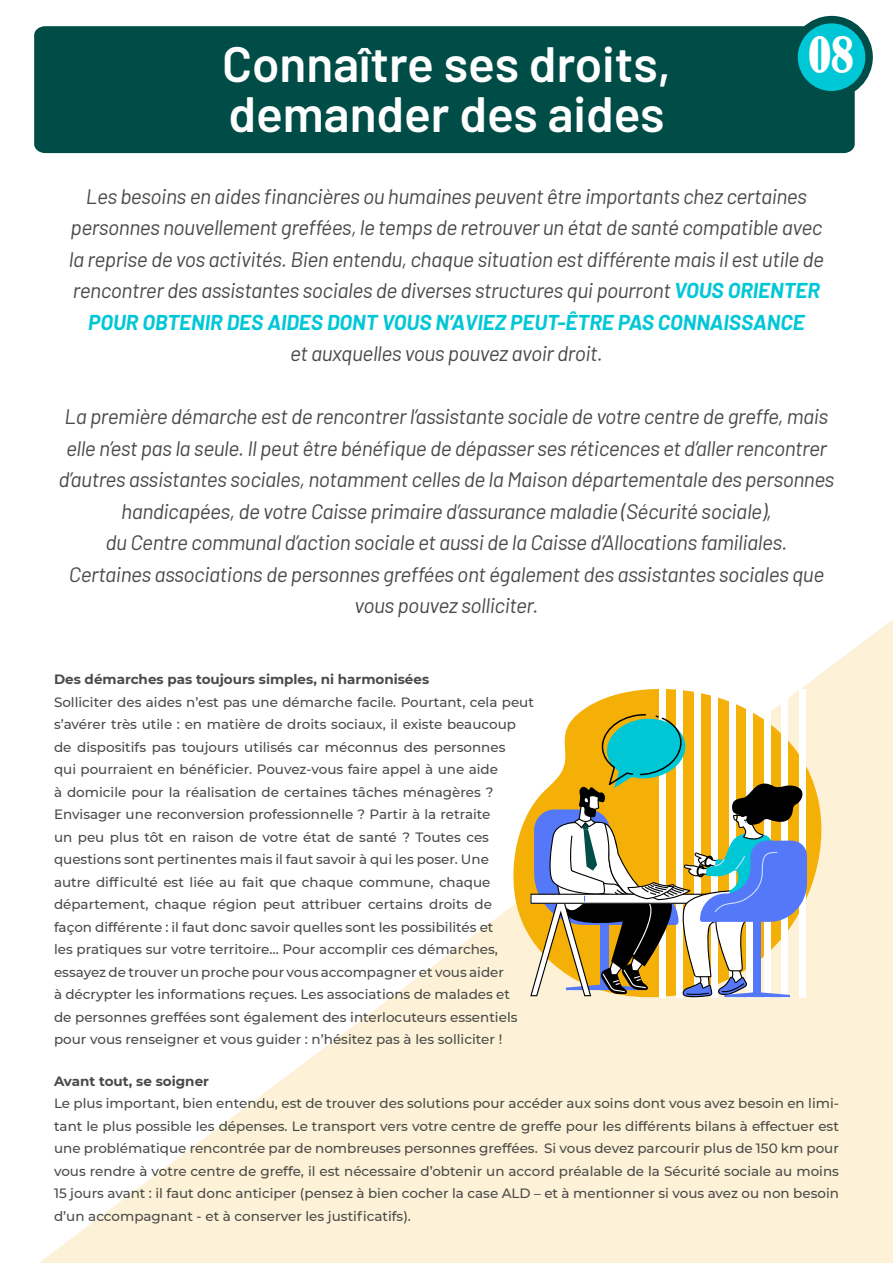
<style>
.page{position:relative;width:893px;height:1263px;background:#fff}
.page>*{position:absolute;margin:0;border:0;box-sizing:border-box;transform-origin:0 0}
.t1{font:600 49.5px "Barlow";color:#fff}
.t2{font:condensed 46.5px "Bernard";color:#fff}
.t3{font:italic 21px/31.5px "Barlow";letter-spacing:-.02em;color:#4a4a49;text-align:center}
.t4{font:500 13.5px/22.5px "Montserrat";color:#4a4a49}
.t5{font:700 13.5px "Montserrat";color:#4a4a49}
.s1{font-weight:700;color:#00c7d6}
</style>
<div class="page">
<svg style="left:39px;top:619px;width:854px;height:644px"></svg>
<div style="left:34px;top:26px;width:821px;height:127px;background:#004d47"></div>
<div style="left:794px;top:20px;width:75px;height:75px;background:#00c7d6;border-radius:50%"></div>
<div style="left:790px;top:16px;width:83px;height:82px;border:8px solid #004d47;border-radius:50%"></div>
<svg style="left:507px;top:671px;width:328px;height:343px;fill:#fdf2d7"></svg>
<div style="left:659px;top:689px;width:7px;height:308px;background:#fff"></div>
<div style="left:676px;top:689px;width:7px;height:308px;background:#fff"></div>
<div style="left:694px;top:689px;width:7px;height:308px;background:#fff"></div>
<div style="left:711px;top:689px;width:7px;height:308px;background:#fff"></div>
<div style="left:729px;top:689px;width:7px;height:308px;background:#fff"></div>
<div style="left:746px;top:689px;width:7px;height:308px;background:#fff"></div>
<div style="left:764px;top:689px;width:7px;height:308px;background:#fff"></div>
<div style="left:781px;top:689px;width:7px;height:308px;background:#fff"></div>
<div style="left:799px;top:689px;width:7px;height:308px;background:#fff"></div>
<svg style="left:530px;top:714px;width:277px;height:283px"></svg>
<h1 class="t1" style="left:222px;top:28px;width:450px">Connaître ses droits,</h1>
<h2 class="t2" style="left:808px;top:29px;width:47px">08</h2>
<h1 class="t1" style="left:228px;top:77px;width:438px">demander des aides</h1>
<p class="t3" style="left:69px;top:179px;width:756px">Les besoins en aides financières ou humaines peuvent être importants chez certaines personnes nouvellement greffées, le temps de retrouver un état de santé compatible avec la reprise de vos activités. Bien entendu, chaque situation est différente mais il est utile de rencontrer des assistantes sociales de diverses structures qui pourront <span class="s1">VOUS ORIENTER POUR OBTENIR DES AIDES DONT VOUS N’AVIEZ PEUT-ÊTRE PAS CONNAISSANCE</span></p>
<h3 class="t3" style="left:290px;top:336px;width:314px">et auxquelles vous pouvez avoir droit.</h3>
<p class="t3" style="left:59px;top:399px;width:777px">La première démarche est de rencontrer l’assistante sociale de votre centre de greffe, mais elle n’est pas la seule. Il peut être bénéfique de dépasser ses réticences et d’aller rencontrer d’autres assistantes sociales, notamment celles de la Maison départementale des personnes handicapées, de votre Caisse primaire d’assurance maladie (Sécurité sociale),<br>du Centre communal d’action sociale et aussi de la Caisse d’Allocations familiales.<br>Certaines associations de personnes greffées ont également des assistantes sociales que vous pouvez solliciter.</p>
<p class="t5" style="left:54px;top:670px;width:377px">Des démarches pas toujours simples, ni harmonisées</p>
<p class="t4" style="left:54px;top:690px;width:481px">Solliciter des aides n’est pas une démarche facile. Pourtant, cela peut s’avérer très utile : en matière de droits sociaux, il existe beaucoup de dispositifs pas toujours utilisés car méconnus des personnes<br>qui pourraient en bénéficier. Pouvez-vous faire appel à une aide<br>à domicile pour la réalisation de certaines tâches ménagères ?<br>Envisager une reconversion professionnelle ? Partir à la retraite<br>un peu plus tôt en raison de votre état de santé ? Toutes ces questions sont pertinentes mais il faut savoir à qui les poser. Une<br>autre difficulté est liée au fait que chaque commune, chaque département, chaque région peut attribuer certains droits de<br>façon différente : il faut donc savoir quelles sont les possibilités et<br>les pratiques sur votre territoire… Pour accomplir ces démarches, essayez de trouver un proche pour vous accompagner et vous aider<br>à décrypter les informations reçues. Les associations de malades et<br>de personnes greffées sont également des interlocuteurs essentiels pour vous renseigner et vous guider : n’hésitez pas à les solliciter !</p>
<p class="t5" style="left:54px;top:1071px;width:157px">Avant tout, se soigner</p>
<p class="t4" style="left:54px;top:1092px;width:786px;text-align:justify">Le plus important, bien entendu, est de trouver des solutions pour accéder aux soins dont vous avez besoin en limi&shy;tant le plus possible les dépenses. Le transport vers votre centre de greffe pour les différents bilans à effectuer est une problématique rencontrée par de nombreuses personnes greffées. Si vous devez parcourir plus de 150 km pour vous rendre à votre centre de greffe, il est nécessaire d’obtenir un accord préalable de la Sécurité sociale au moins 15 jours avant : il faut donc anticiper (pensez à bien cocher la case ALD – et à mentionner si vous avez ou non besoin d’un accompagnant - et à conserver les justificatifs).</p>
</div>
